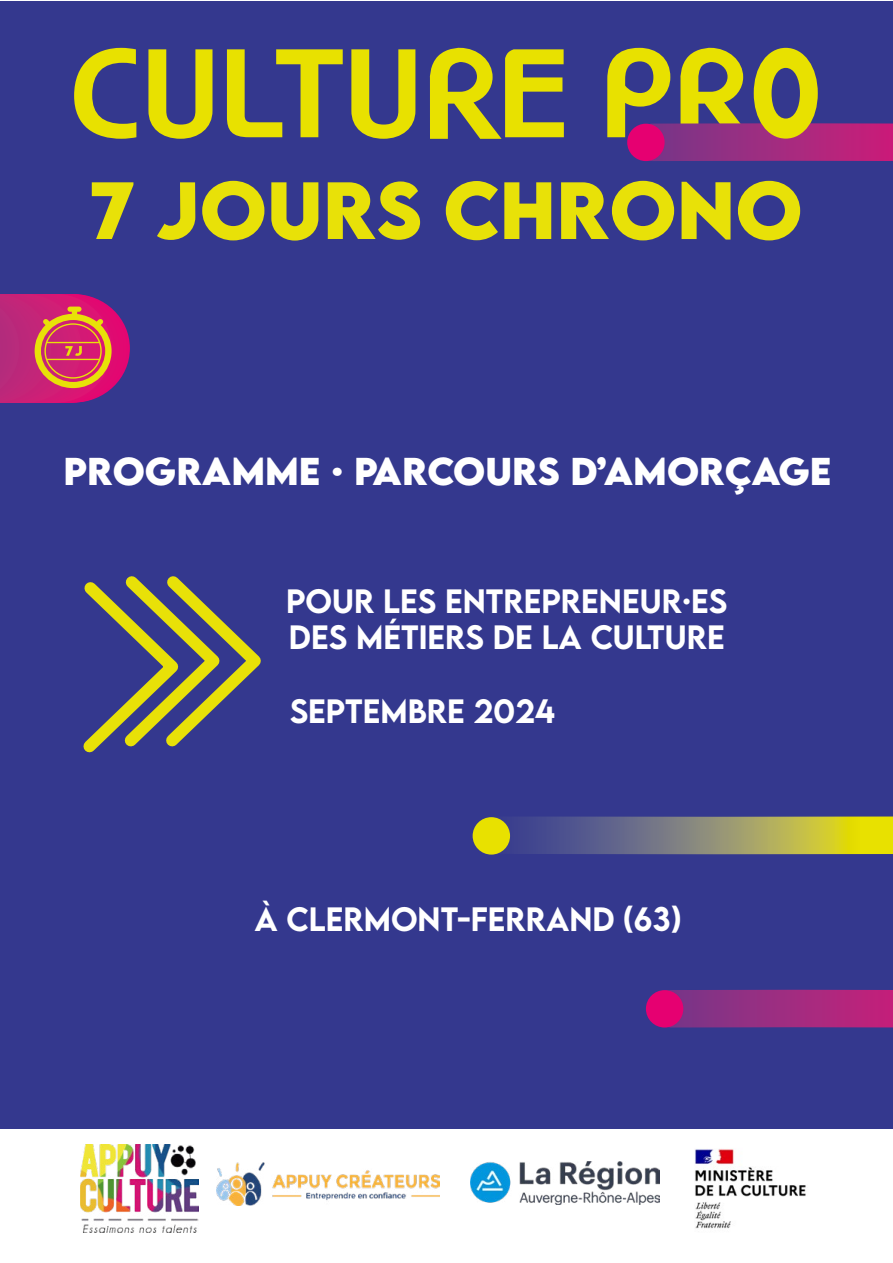
<style>
.page{position:relative;width:893px;height:1263px;background:#fff}
.page>*{position:absolute;margin:0;border:0;box-sizing:border-box;transform-origin:0 0}
.t1{font:700 72px "LEMONMILK";color:#e8e108}
.t2{font:700 34.5px "LEMONMILK";color:#fff}
.t3{font:500 30px/36px "LEMONMILK";color:#fff}
</style>
<div class="page">
<div style="left:0;top:1px;width:893px;height:1128px;background:#34388e"></div>
<svg style="left:645px;top:989px;width:248px;height:39px;background:#982c81"></svg>
<div style="left:646px;top:990px;width:37px;height:37px;background:#e60071;border-radius:50%"></div>
<svg style="left:472px;top:816px;width:421px;height:39px;background:#8a8a68"></svg>
<div style="left:473px;top:817px;width:37px;height:37px;background:#e8e100;border-radius:50%"></div>
<svg style="left:74px;top:48px;width:62px;height:91px"></svg>
<svg style="left:148px;top:49px;width:64px;height:90px"></svg>
<svg style="left:227px;top:49px;width:116px;height:88px"></svg>
<svg style="left:351px;top:49px;width:64px;height:90px"></svg>
<svg style="left:607px;top:47px;width:286px;height:115px"></svg>
<svg style="left:429px;top:47px;width:135px;height:92px"></svg>
<img style="left:217px;top:1163px;width:223px;height:42px">
<img style="left:80px;top:1145px;width:118px;height:87px">
<img style="left:471px;top:1161px;width:189px;height:44px">
<img style="left:695px;top:1149px;width:111px;height:80px">
<svg style="left:0;top:294px;width:112px;height:109px;background:#cb3e65"></svg>
<svg style="left:83px;top:576px;width:178px;height:177px"></svg>
<h1 class="t1" style="left:90px;top:162px;width:165px">7 JOURS</h1>
<h1 class="t1" style="left:443px;top:162px;width:356px">CHRONO</h1>
<p class="t2" style="left:64px;top:447px;width:769px">PROGRAMME · PARCOURS D’AMORÇAGE</p>
<p class="t3" style="left:286px;top:583px;width:443px">POUR LES ENTREPRENEUR·ES<br>DES MÉTIERS DE LA CULTURE</p>
<p class="t3" style="left:290px;top:693px;width:267px">SEPTEMBRE 2024</p>
<p class="t3" style="left:254px;top:901px;width:428px">À CLERMONT-FERRAND (63)</p>
</div>
